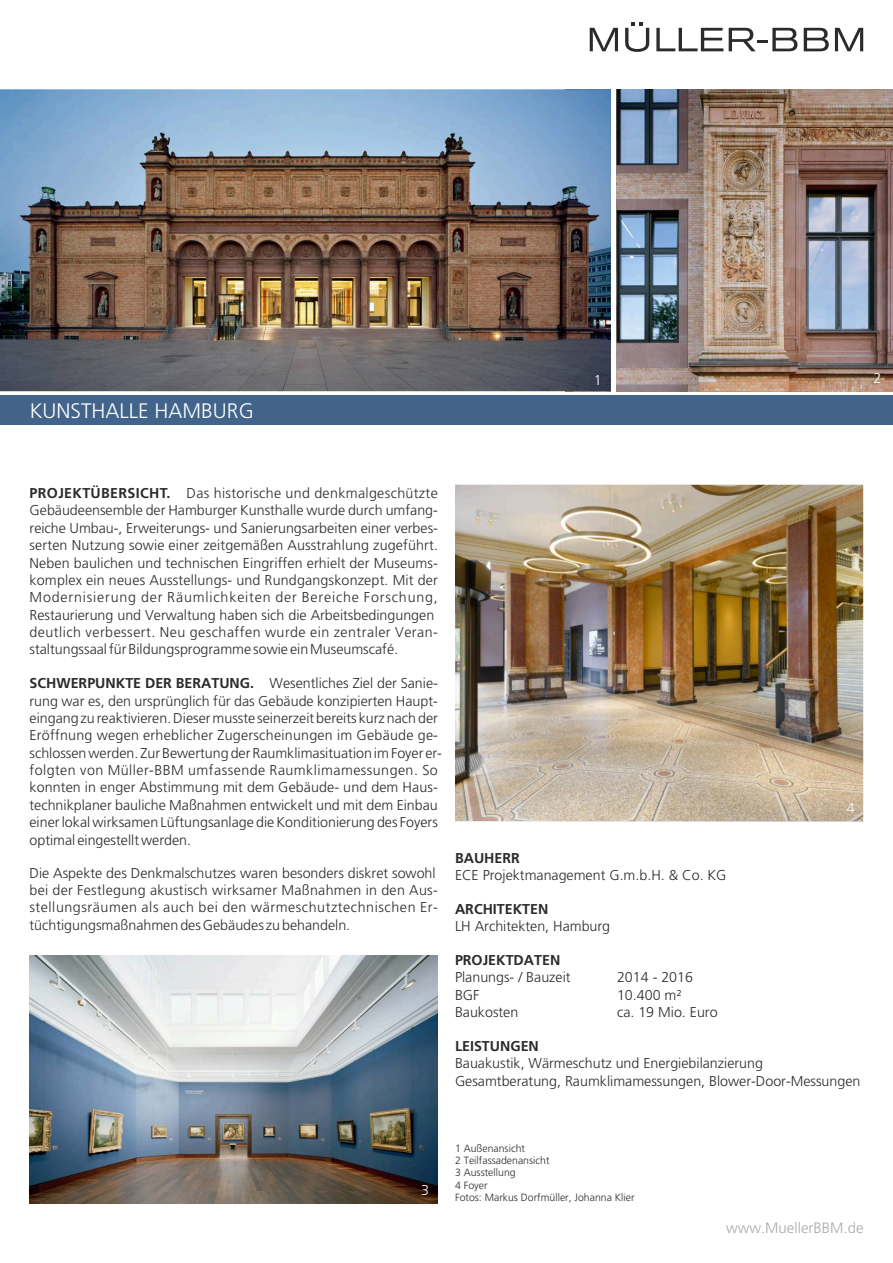
<style>
.page{position:relative;width:893px;height:1263px;background:#fff}
.page>*{position:absolute;margin:0;border:0;box-sizing:border-box;transform-origin:0 0}
.t1{font:300 21px "Frutiger LT";color:#fcffff}
.t2{font:300 15px "Frutiger LT";color:#aaaaad}
.t3{font:300 14.25px/17.4px "Frutiger LT";color:#2b2b2b}
.t4{font:300 14.25px/17.4px "Frutiger LT";letter-spacing:.02em;color:#2b2b2b}
.t5{font:700 14.25px "Frutiger LT";color:#2b2b2b}
.t6{font:300 14.25px "Frutiger LT";letter-spacing:.025em;color:#2b2b2b}
.t7{font:700 14.25px "Frutiger LT";letter-spacing:.025em;color:#2b2b2b}
.t8{font:300 14.25px "Frutiger LT";color:#fcffff}
.t9{font:300 10.5px/12.1px "Frutiger LT";color:#2b2b2b}
.s1{font-weight:700}
</style>
<div class="page">
<img style="left:30px;top:955px;width:408px;height:248px">
<img style="left:616px;top:89px;width:277px;height:302px">
<img style="left:0;top:89px;width:611px;height:302px">
<img style="left:455px;top:485px;width:408px;height:336px">
<div style="left:0;top:395px;width:893px;height:30px;background:#42638a"></div>
<svg style="left:835px;top:28px;width:28px;height:23px"></svg>
<svg style="left:804px;top:28px;width:25px;height:23px"></svg>
<svg style="left:729px;top:28px;width:68px;height:23px"></svg>
<svg style="left:656px;top:28px;width:67px;height:23px"></svg>
<svg style="left:625px;top:22px;width:24px;height:30px"></svg>
<svg style="left:590px;top:28px;width:28px;height:23px"></svg>
<h1 class="t1" style="left:30px;top:403px;width:226px">KUNSTHALLE HAMBURG</h1>
<p class="t8" style="left:594px;top:374px;width:9px">1</p>
<p class="t8" style="left:873px;top:373px;width:9px">2</p>
<p class="t7" style="left:30px;top:487px;width:142px">PROJEKTÜBERSICHT.</p>
<p class="t3" style="left:30px;top:503px;width:410px">Gebäudeensemble der Hamburger Kunsthalle wurde durch umfang&shy;reiche Umbau-, Erweiterungs- und Sanierungsarbeiten einer verbes&shy;serten Nutzung sowie einer zeitgemäßen Ausstrahlung zugeführt.<br>Neben baulichen und technischen Eingriffen erhielt der Museums&shy;komplex ein neues Ausstellungs- und Rundgangskonzept. Mit der Modernisierung der Räumlichkeiten der Bereiche Forschung, Restaurierung und Verwaltung haben sich die Arbeitsbedingungen deutlich verbessert. Neu geschaffen wurde ein zentraler Veran&shy;staltungssaal für Bildungsprogramme sowie ein Museumscafé.</p>
<p class="t3" style="left:29px;top:676px;width:414px"><span class="s1">SCHWERPUNKTE DER BERATUNG.</span> Wesentliches Ziel der Sanie&shy;rung war es, den ursprünglich für das Gebäude konzipierten Haupt&shy;eingang zu reaktivieren. Dieser musste seinerzeit bereits kurz nach der Eröffnung wegen erheblicher Zugerscheinungen im Gebäude ge&shy;schlossen werden. Zur Bewertung der Raumklimasituation im Foyer er&shy;folgten von Müller-BBM umfassende Raumklimamessungen. So konnten in enger Abstimmung mit dem Gebäude- und dem Haus&shy;technikplaner bauliche Maßnahmen entwickelt und mit dem Einbau einer lokal wirksamen Lüftungsanlage die Konditionierung des Foyers optimal eingestellt werden.</p>
<p class="t4" style="left:29px;top:865px;width:410px">Die Aspekte des Denkmalschutzes waren besonders diskret sowohl bei der Festlegung akustisch wirksamer Maßnahmen in den Aus&shy;stellungsräumen als auch bei den wärmeschutztechnischen Er&shy;tüchtigungsmaßnahmen des Gebäudes zu behandeln.</p>
<p class="t6" style="left:187px;top:487px;width:253px">Das historische und denkmalgeschützte</p>
<p class="t8" style="left:847px;top:802px;width:9px">4</p>
<p class="t5" style="left:455px;top:852px;width:66px">BAUHERR</p>
<p class="t3" style="left:455px;top:867px;width:273px">ECE Projektmanagement G.m.b.H. &amp; Co. KG</p>
<p class="t5" style="left:455px;top:903px;width:95px">ARCHITEKTEN</p>
<p class="t3" style="left:455px;top:918px;width:157px">LH Architekten, Hamburg</p>
<p class="t5" style="left:455px;top:954px;width:107px">PROJEKTDATEN</p>
<p class="t3" style="left:455px;top:970px;width:117px">Planungs- / Bauzeit</p>
<p class="t3" style="left:617px;top:970px;width:78px">2014 - 2016</p>
<p class="t3" style="left:455px;top:987px;width:26px">BGF</p>
<p class="t3" style="left:617px;top:987px;width:66px">10.400 m²</p>
<p class="t3" style="left:455px;top:1004px;width:65px">Baukosten</p>
<p class="t3" style="left:617px;top:1004px;width:102px">ca. 19 Mio. Euro</p>
<p class="t5" style="left:455px;top:1040px;width:85px">LEISTUNGEN</p>
<p class="t3" style="left:455px;top:1055px;width:407px">Bauakustik, Wärmeschutz und Energiebilanzierung<br>Gesamtberatung, Raumklimamessungen, Blower-Door-Messungen</p>
<p class="t8" style="left:421px;top:1184px;width:9px">3</p>
<p class="t9" style="left:455px;top:1143px;width:181px">1 Außenansicht<br>2 Teilfassadenansicht<br>3 Ausstellung<br>4 Foyer<br>Fotos: Markus Dorfmüller, Johanna Klier</p>
<p class="t2" style="left:726px;top:1222px;width:139px">www.MuellerBBM.de</p>
</div>
